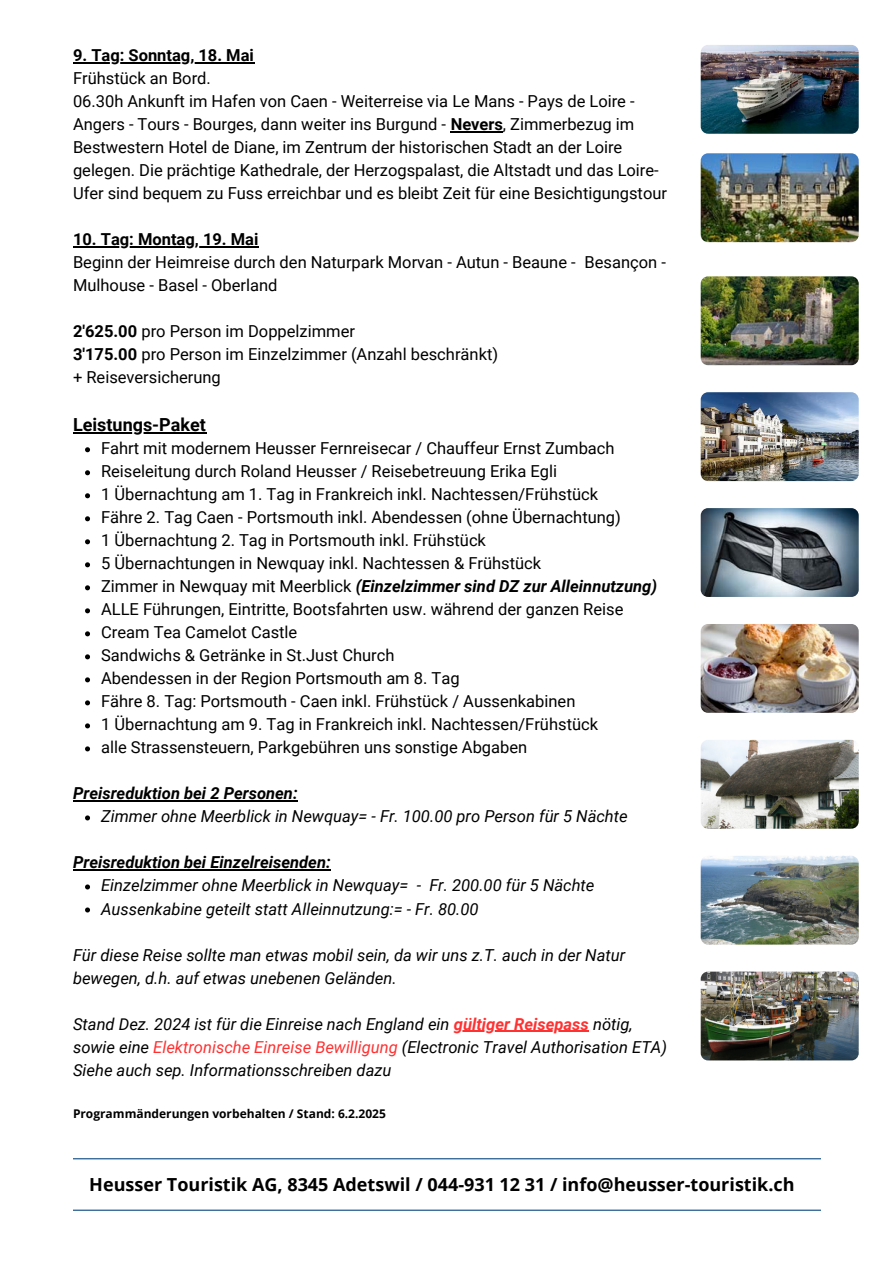
<style>
.page{position:relative;width:894px;height:1264px;background:#fff}
.page>*{position:absolute;margin:0;border:0;box-sizing:border-box;transform-origin:0 0}
.t1{font:700 18px "Open Sans";color:#000}
.t2{font:700 18px "Roboto";color:#000}
.t3{font:16.5px/23px "Roboto";color:#000}
.t4{font:italic 16.5px/23px "Roboto";color:#000}
.t5{font:italic 700 16.5px "Roboto";color:#000}
.t6{font:700 12px "Open Sans";color:#000}
.s1{font-weight:700}
.s2{font-weight:400;font-style:normal}
.s3{font-weight:700;color:#ff3131}
.s4{color:#ff3131}
</style>
<div class="page">
<hr style="left:73px;top:62px;width:181px;height:1px;background:#000">
<hr style="left:450px;top:131px;width:53px;height:1px;background:#000">
<hr style="left:73px;top:246px;width:185px;height:1px;background:#000">
<hr style="left:73px;top:432px;width:133px;height:1px;background:#000">
<svg style="left:85px;top:447px;width:5px;height:5px"></svg>
<svg style="left:85px;top:470px;width:5px;height:5px"></svg>
<svg style="left:85px;top:493px;width:5px;height:5px"></svg>
<svg style="left:85px;top:516px;width:5px;height:5px"></svg>
<svg style="left:85px;top:539px;width:5px;height:5px"></svg>
<svg style="left:85px;top:562px;width:5px;height:5px"></svg>
<svg style="left:85px;top:585px;width:5px;height:5px"></svg>
<svg style="left:85px;top:608px;width:5px;height:5px"></svg>
<svg style="left:85px;top:631px;width:5px;height:5px"></svg>
<svg style="left:85px;top:654px;width:5px;height:5px"></svg>
<svg style="left:85px;top:677px;width:5px;height:5px"></svg>
<svg style="left:85px;top:700px;width:5px;height:5px"></svg>
<svg style="left:85px;top:723px;width:5px;height:5px"></svg>
<svg style="left:85px;top:746px;width:5px;height:5px"></svg>
<hr style="left:73px;top:800px;width:225px;height:1px;background:#000">
<svg style="left:85px;top:815px;width:5px;height:5px"></svg>
<hr style="left:73px;top:869px;width:258px;height:1px;background:#000">
<svg style="left:85px;top:884px;width:5px;height:5px"></svg>
<svg style="left:85px;top:907px;width:5px;height:5px"></svg>
<hr style="left:453px;top:1030px;width:136px;height:1px;background:#ff3131">
<img style="left:73px;top:1158px;width:747px;height:52px">
<img style="left:700px;top:45px;width:158px;height:89px;border-radius:7px">
<img style="left:700px;top:276px;width:158px;height:89px;border-radius:7px">
<img style="left:700px;top:392px;width:158px;height:89px;border-radius:7px">
<img style="left:700px;top:153px;width:158px;height:89px;border-radius:7px">
<img style="left:700px;top:508px;width:158px;height:89px;border-radius:7px">
<img style="left:700px;top:624px;width:158px;height:88px;border-radius:7px">
<img style="left:700px;top:739px;width:158px;height:89px;border-radius:7px">
<img style="left:700px;top:855px;width:158px;height:89px;border-radius:7px">
<img style="left:700px;top:971px;width:158px;height:89px;border-radius:7px">
<h2 class="t3" style="left:73px;top:44px;width:595px"><span class="s1">9. Tag: Sonntag, 18. Mai<br></span>Frühstück an Bord.<br>06.30h Ankunft im Hafen von Caen - Weiterreise via Le Mans - Pays de Loire - Angers - Tours - Bourges, dann weiter ins Burgund - <span class="s1">Nevers</span>, Zimmerbezug im Bestwestern Hotel de Diane, im Zentrum der historischen Stadt an der Loire gelegen. Die prächtige Kathedrale, der Herzogspalast, die Altstadt und das Loire-Ufer sind bequem zu Fuss erreichbar und es bleibt Zeit für eine Besichtigungstour</h2>
<h2 class="t3" style="left:73px;top:228px;width:594px"><span class="s1">10. Tag: Montag, 19. Mai<br></span>Beginn der Heimreise durch den Naturpark Morvan - Autun - Beaune - Besançon -<br>Mulhouse - Basel - Oberland</h2>
<h2 class="t3" style="left:73px;top:320px;width:426px"><span class="s1">2'625.00</span> pro Person im Doppelzimmer<br><span class="s1">3'175.00</span> pro Person im Einzelzimmer (Anzahl beschränkt) + Reiseversicherung</h2>
<h1 class="t2" style="left:73px;top:414px;width:134px">Leistungs-Paket</h1>
<p class="t3" style="left:101px;top:437px;width:515px">Fahrt mit modernem Heusser Fernreisecar / Chauffeur Ernst Zumbach</p>
<p class="t3" style="left:101px;top:460px;width:457px">Reiseleitung durch Roland Heusser / Reisebetreuung Erika Egli</p>
<p class="t3" style="left:101px;top:483px;width:498px">1 Übernachtung am 1. Tag in Frankreich inkl. Nachtessen/Frühstück</p>
<p class="t3" style="left:101px;top:506px;width:521px">Fähre 2. Tag Caen - Portsmouth inkl. Abendessen (ohne Übernachtung)</p>
<p class="t3" style="left:101px;top:529px;width:386px">1 Übernachtung 2. Tag in Portsmouth inkl. Frühstück</p>
<p class="t3" style="left:101px;top:552px;width:441px">5 Übernachtungen in Newquay inkl. Nachtessen &amp; Frühstück</p>
<p class="t5" style="left:101px;top:577px;width:557px"><span class="s2">Zimmer in Newquay mit Meerblick</span> (Einzelzimmer sind DZ zur Alleinnutzung)</p>
<p class="t3" style="left:101px;top:598px;width:523px">ALLE Führungen, Eintritte, Bootsfahrten usw. während der ganzen Reise</p>
<p class="t3" style="left:101px;top:621px;width:198px">Cream Tea Camelot Castle</p>
<p class="t3" style="left:101px;top:644px;width:295px">Sandwichs &amp; Getränke in St.Just Church</p>
<p class="t3" style="left:101px;top:667px;width:360px">Abendessen in der Region Portsmouth am 8. Tag</p>
<p class="t3" style="left:101px;top:690px;width:475px">Fähre 8. Tag: Portsmouth - Caen inkl. Frühstück / Aussenkabinen</p>
<p class="t3" style="left:101px;top:713px;width:498px">1 Übernachtung am 9. Tag in Frankreich inkl. Nachtessen/Frühstück</p>
<p class="t3" style="left:101px;top:736px;width:427px">alle Strassensteuern, Parkgebühren uns sonstige Abgaben</p>
<h1 class="t5" style="left:73px;top:784px;width:226px">Preisreduktion bei 2 Personen:</h1>
<p class="t4" style="left:101px;top:805px;width:528px">Zimmer ohne Meerblick in Newquay= - Fr. 100.00 pro Person für 5 Nächte</p>
<h1 class="t5" style="left:73px;top:853px;width:259px">Preisreduktion bei Einzelreisenden:</h1>
<p class="t4" style="left:101px;top:874px;width:494px">Einzelzimmer ohne Meerblick in Newquay= - Fr. 200.00 für 5 Nächte</p>
<p class="t4" style="left:101px;top:897px;width:379px">Aussenkabine geteilt statt Alleinnutzung:= - Fr. 80.00</p>
<h2 class="t4" style="left:73px;top:943px;width:553px">Für diese Reise sollte man etwas mobil sein, da wir uns z.T. auch in der Natur bewegen, d.h. auf etwas unebenen Geländen.</h2>
<h2 class="t4" style="left:73px;top:1012px;width:561px">Stand Dez. 2024 ist für die Einreise nach England ein <span class="s3">gültiger Reisepass</span> nötig,</h2>
<p class="t4" style="left:73px;top:1035px;width:595px">sowie eine <span class="s4">Elektronische Einreise Bewilligung</span> (Electronic Travel Authorisation ETA)<br>Siehe auch sep. Informationsschreiben dazu</p>
<p class="t6" style="left:73px;top:1104px;width:314px">Programmänderungen vorbehalten / Stand: 6.2.2025</p>
<p class="t1" style="left:89px;top:1172px;width:706px">Heusser Touristik AG, 8345 Adetswil / 044-931 12 31 / info@heusser-touristik.ch</p>
</div>
